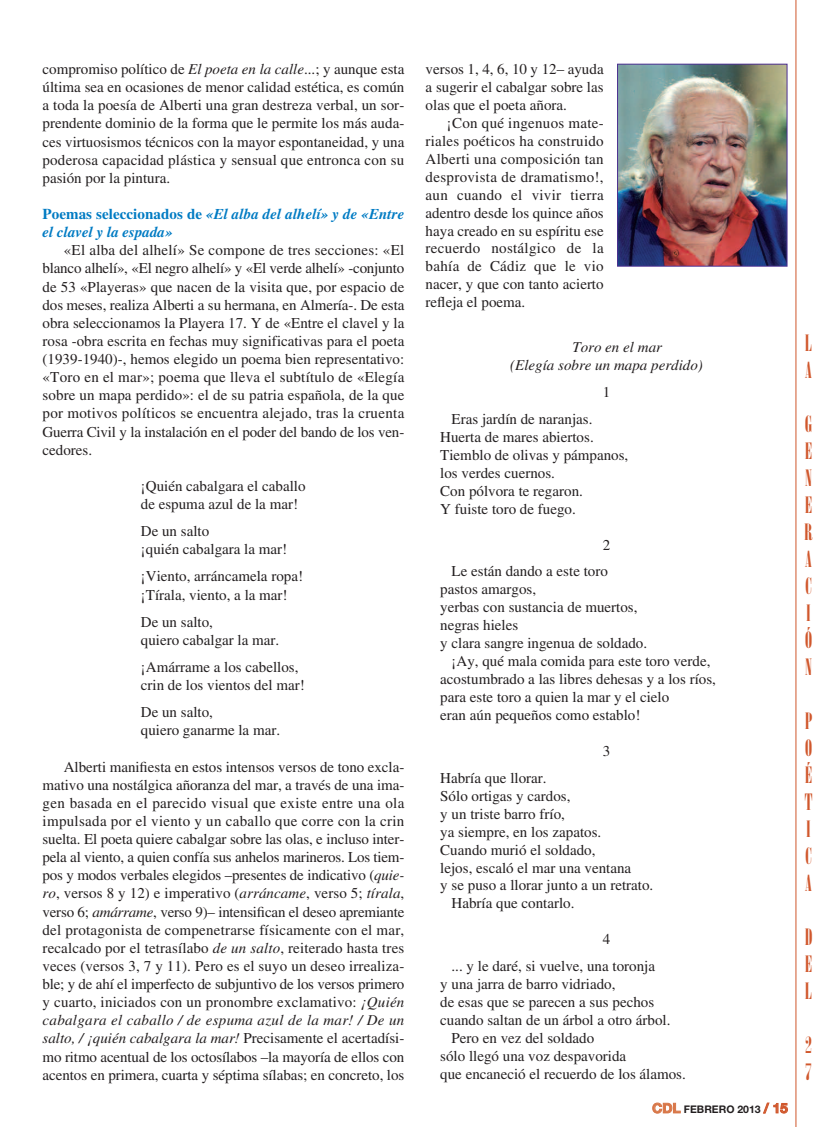
<style>
.page{position:relative;width:830px;height:1127px;background:#fff}
.page>*{position:absolute;margin:0;border:0;box-sizing:border-box;transform-origin:0 0}
.t1{font:22.5px/27px "Onyx";color:#d0572c;text-align:justify}
.t2{font:15px/18.1px "Times LT Std";color:#231f20}
.t3{font:italic 700 15px/18.1px "Times LT Std";letter-spacing:.005em;color:#007bc3}
.t4{font:italic 15px/18px "Times LT Std";color:#231f20}
.t5{font:700 10.5px "Helvetica Neue";color:#231f20}
.s1{font-style:italic}
.s2{font-style:normal}
.s3{font-size:13.5px;color:#d87749}
.s4{font-size:13.5px;color:#d0572c}
</style>
<div class="page">
<hr style="left:795px;top:0;width:1px;height:1127px;background:#d0572c">
<img style="left:619px;top:66px;width:166px;height:199px">
<div style="left:617px;top:64px;width:170px;height:203px;border:1px solid #4c2f91"></div>
<p class="t2" style="left:43px;top:61px;width:363px;text-align:justify">compromiso político de <span class="s1">El poeta en la calle</span>...; y aunque esta última sea en ocasiones de menor calidad estética, es común a toda la poesía de Alberti una gran destreza verbal, un sor&shy;prendente dominio de la forma que le permite los más auda&shy;ces virtuosismos técnicos con la mayor espontaneidad, y una poderosa capacidad plástica y sensual que entronca con su pasión por la pintura.</p>
<p class="t3" style="left:43px;top:206px;width:363px"><span class="s2">Poemas seleccionados de</span> «El alba del alhelí» y de «Entre el clavel y la espada»</p>
<p class="t2" style="left:43px;top:243px;width:363px;text-align:justify;text-indent:21px">«El alba del alhelí» Se compone de tres secciones: «El blanco alhelí», «El negro alhelí» y «El verde alhelí» -conjunto de 53 «Playeras» que nacen de la visita que, por espacio de dos meses, realiza Alberti a su hermana, en Almería-. De esta obra seleccionamos la Playera 17. Y de «Entre el clavel y la rosa -obra escrita en fechas muy significativas para el poeta (1939-1940)-, hemos elegido un poema bien representativo: «Toro en el mar»; poema que lleva el subtítulo de «Elegía sobre un mapa perdido»: el de su patria española, de la que por motivos políticos se encuentra alejado, tras la cruenta Guerra Civil y la instalación en el poder del bando de los ven&shy;cedores.</p>
<p class="t2" style="left:141px;top:478px;width:166px">¡Quién cabalgara el caballo de espuma azul de la mar!</p>
<p class="t2" style="left:141px;top:524px;width:148px">De un salto<br>¡quién cabalgara la mar!</p>
<p class="t2" style="left:141px;top:569px;width:164px">¡Viento, arráncamela ropa! ¡Tírala, viento, a la mar!</p>
<p class="t2" style="left:141px;top:614px;width:140px">De un salto,<br>quiero cabalgar la mar.</p>
<p class="t2" style="left:141px;top:659px;width:165px">¡Amárrame a los cabellos, crin de los vientos del mar!</p>
<p class="t2" style="left:141px;top:704px;width:141px">De un salto,<br>quiero ganarme la mar.</p>
<p class="t2" style="left:43px;top:759px;width:363px;text-align:justify;text-indent:21px">Alberti manifiesta en estos intensos versos de tono excla&shy;mativo una nostálgica añoranza del mar, a través de una ima&shy;gen basada en el parecido visual que existe entre una ola impulsada por el viento y un caballo que corre con la crin suelta. El poeta quiere cabalgar sobre las olas, e incluso inter&shy;pela al viento, a quien confía sus anhelos marineros. Los tiem&shy;pos y modos verbales elegidos –presentes de indicativo (<span class="s1">quie&shy;ro</span>, versos 8 y 12) e imperativo (<span class="s1">arráncame</span>, verso 5; <span class="s1">tírala</span>, verso 6; <span class="s1">amárrame</span>, verso 9)– intensifican el deseo apremiante del protagonista de compenetrarse físicamente con el mar, recalcado por el tetrasílabo <span class="s1">de un salto</span>, reiterado hasta tres veces (versos 3, 7 y 11). Pero es el suyo un deseo irrealiza&shy;ble; y de ahí el imperfecto de subjuntivo de los versos primero y cuarto, iniciados con un pronombre exclamativo: <span class="s1">¡Quién cabalgara el caballo / de espuma azul de la mar! / De un salto, / ¡quién cabalgara la mar!</span> Precisamente el acertadísi&shy;mo ritmo acentual de los octosílabos –la mayoría de ellos con acentos en primera, cuarta y séptima sílabas; en concreto, los</p>
<p class="t2" style="left:425px;top:62px;width:179px;text-align:justify">versos 1, 4, 6, 10 y 12– ayuda a sugerir el cabalgar sobre las olas que el poeta añora.</p>
<p class="t2" style="left:425px;top:115px;width:179px;text-align:justify;text-indent:21px">¡Con qué ingenuos mate&shy;riales poéticos ha construido Alberti una composición tan desprovista de dramatismo!, aun cuando el vivir tierra adentro desde los quince años haya creado en su espíritu ese recuerdo nostálgico de la bahía de Cádiz que le vio nacer, y que con tanto acierto refleja el poema.</p>
<p class="t4" style="left:510px;top:340px;width:194px;text-indent:62px">Toro en el mar (Elegía sobre un mapa perdido)</p>
<p class="t2" style="left:602px;top:384px;width:9px">1</p>
<p class="t2" style="left:440px;top:411px;width:189px;text-indent:11px">Eras jardín de naranjas.<br>Huerta de mares abiertos.<br>Tiemblo de olivas y pámpanos, los verdes cuernos.<br>Con pólvora te regaron.<br>Y fuiste toro de fuego.</p>
<p class="t2" style="left:451px;top:533px;width:160px;line-height:26.8px;text-align:right">2<br>Le están dando a este toro</p>
<p class="t2" style="left:440px;top:582px;width:97px">pastos amargos,</p>
<p class="t2" style="left:440px;top:600px;width:199px">yerbas con sustancia de muertos,</p>
<p class="t2" style="left:440px;top:618px;width:79px">negras hieles</p>
<p class="t2" style="left:440px;top:636px;width:208px">y clara sangre ingenua de soldado.</p>
<p class="t2" style="left:451px;top:653px;width:260px">¡Ay, qué mala comida para este toro verde,</p>
<p class="t2" style="left:440px;top:671px;width:277px">acostumbrado a las libres dehesas y a los ríos,</p>
<p class="t2" style="left:440px;top:689px;width:230px">para este toro a quien la mar y el cielo</p>
<p class="t2" style="left:440px;top:707px;width:201px">eran aún pequeños como establo!</p>
<p class="t2" style="left:602px;top:743px;width:9px">3</p>
<p class="t2" style="left:440px;top:770px;width:108px">Habría que llorar.</p>
<p class="t2" style="left:440px;top:788px;width:131px">Sólo ortigas y cardos,</p>
<p class="t2" style="left:440px;top:806px;width:126px">y un triste barro frío,</p>
<p class="t2" style="left:440px;top:824px;width:162px">ya siempre, en los zapatos.</p>
<p class="t2" style="left:440px;top:842px;width:156px">Cuando murió el soldado,</p>
<p class="t2" style="left:440px;top:860px;width:192px">lejos, escaló el mar una ventana</p>
<p class="t2" style="left:440px;top:878px;width:214px">y se puso a llorar junto a un retrato.</p>
<p class="t2" style="left:451px;top:896px;width:124px">Habría que contarlo.</p>
<p class="t2" style="left:451px;top:927px;width:205px;line-height:26.8px;text-indent:151px">4<br>... y le daré, si vuelve, una toronja</p>
<p class="t2" style="left:440px;top:976px;width:176px">y una jarra de barro vidriado,</p>
<p class="t2" style="left:440px;top:994px;width:215px">de esas que se parecen a sus pechos</p>
<p class="t2" style="left:440px;top:1012px;width:231px">cuando saltan de un árbol a otro árbol.</p>
<p class="t2" style="left:451px;top:1030px;width:144px">Pero en vez del soldado</p>
<p class="t2" style="left:440px;top:1048px;width:187px">sólo llegó una voz despavorida</p>
<p class="t2" style="left:440px;top:1066px;width:247px">que encaneció el recuerdo de los álamos.</p>
<p class="t5" style="left:652px;top:1105px;width:137px"><span class="s3">CDL</span> FEBRERO 2013 <span class="s4">/ 15</span></p>
<h1 class="t1" style="left:804px;top:330px;width:8px">L<br>A</h1>
<h1 class="t1" style="left:804px;top:411px;width:10px">G E N E R A C I Ó N</h1>
<h1 class="t1" style="left:804px;top:708px;width:9px">P O É T I C A</h1>
<h1 class="t1" style="left:804px;top:924px;width:9px">D E L</h1>
<h1 class="t1" style="left:805px;top:1032px;width:8px">2<br>7</h1>
</div>
